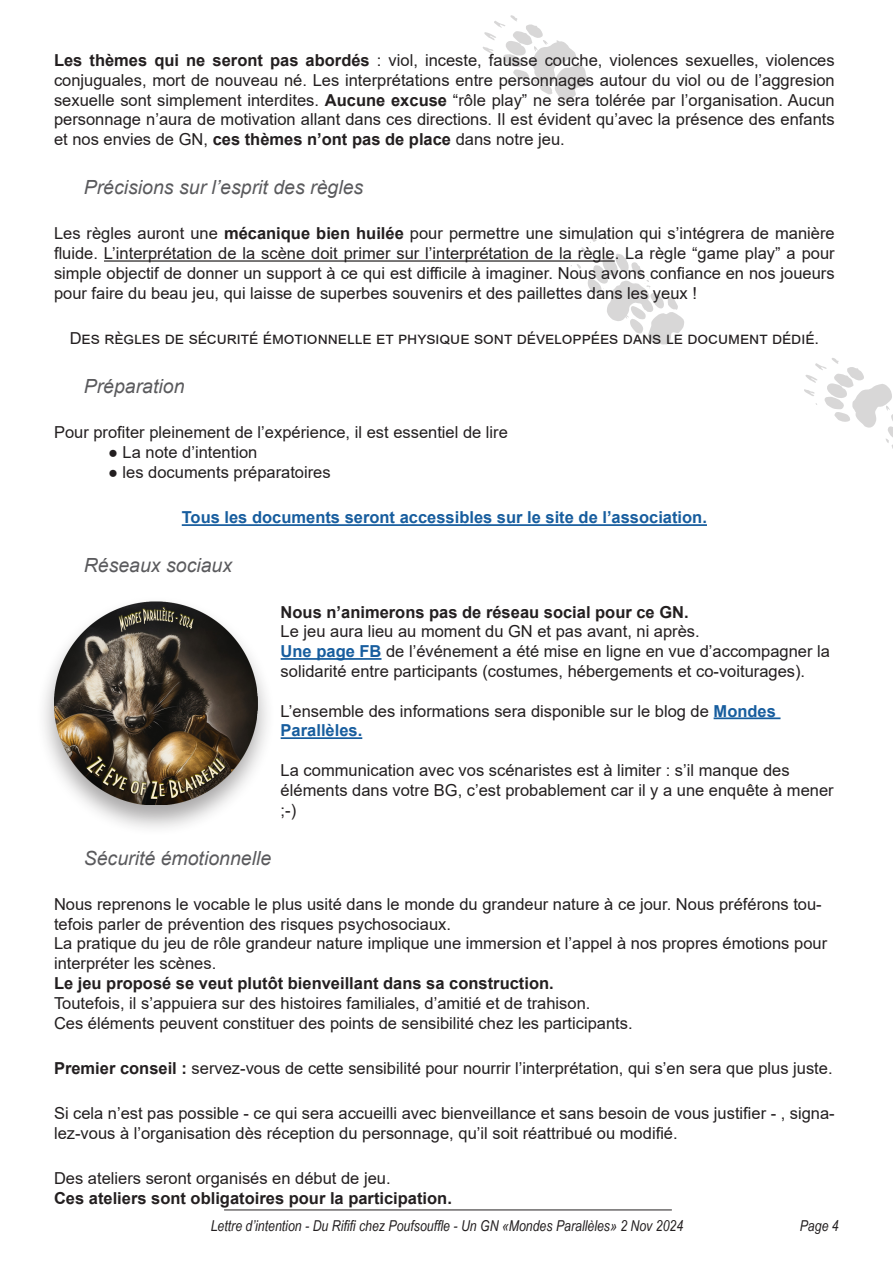
<style>
.page{position:relative;width:893px;height:1263px;background:#fff}
.page>*{position:absolute;margin:0;border:0;box-sizing:border-box;transform-origin:0 0}
.Titre_2{font:italic 19.5px "Arial";color:#5a5a5d}
.Style_de_paragraphe_1{font:16.5px/19.8px "Arial";color:#231f20}
.Style_de_paragraphe_1-2{font:700 16.5px/19.8px "Arial";color:#231f20}
.Style_de_paragraphe_1-3{font:700 16.5px "Arial";color:#175d9e}
.t1{font:italic 15px "Arial Narrow";color:#231f20}
.s1{font-weight:700}
.s2{font-weight:700;color:#175d9e}
.s3{font-weight:400}
</style>
<div class="page">
<hr style="left:224px;top:1210px;width:448px;height:1px;background:#231f20">
<hr style="left:104px;top:260px;width:511px;height:2px;background:#231f20">
<hr style="left:182px;top:524px;width:525px;height:2px;background:#175d9e">
<hr style="left:281px;top:658px;width:100px;height:2px;background:#175d9e">
<hr style="left:714px;top:717px;width:66px;height:2px;background:#175d9e">
<hr style="left:281px;top:737px;width:81px;height:2px;background:#175d9e">
<svg style="left:804px;top:358px;width:89px;height:91px"></svg>
<svg style="left:483px;top:15px;width:104px;height:86px"></svg>
<svg style="left:570px;top:234px;width:114px;height:111px"></svg>
<div style="left:35px;top:595px;width:240px;height:241px;background:#231f20;opacity:.4"></div>
<img style="left:54px;top:601px;width:204px;height:203px">
<p class="Style_de_paragraphe_1" style="left:54px;top:50px;width:782px;text-align:justify"><span class="s1">Les thèmes qui ne seront pas abordés</span> : viol, inceste, fausse couche, violences sexuelles, violences conjuguales, mort de nouveau né. Les interprétations entre personnages autour du viol ou de l’aggresion sexuelle sont simplement interdites. <span class="s1">Aucune excuse</span> “rôle play” ne sera tolérée par l’organisation. Aucun personnage n’aura de motivation allant dans ces directions. Il est évident qu’avec la présence des enfants et nos envies de GN, <span class="s1">ces thèmes n’ont pas de place</span> dans notre jeu.</p>
<p class="Titre_2" style="left:84px;top:175px;width:281px">Précisions sur l’esprit des règles</p>
<p class="Style_de_paragraphe_1" style="left:54px;top:224px;width:782px;text-align:justify">Les règles auront une <span class="s1">mécanique bien huilée</span> pour permettre une simulation qui s’intégrera de manière fluide. L’interprétation de la scène doit primer sur l’interprétation de la règle. La règle “game play” a pour simple objectif de donner un support à ce qui est difficile à imaginer. Nous avons confiance en nos joueurs pour faire du beau jeu, qui laisse de superbes souvenirs et des paillettes dans les yeux !</p>
<p class="Style_de_paragraphe_1" style="left:70px;top:328px;width:751px">Des règles de sécurité émotionnelle et physique sont développées dans le document dédié.</p>
<p class="Titre_2" style="left:84px;top:374px;width:102px">Préparation</p>
<p class="Style_de_paragraphe_1" style="left:54px;top:423px;width:455px">Pour profiter pleinement de l’expérience, il est essentiel de lire</p>
<p class="Style_de_paragraphe_1" style="left:108px;top:442px;width:151px">● La note d’intention</p>
<p class="Style_de_paragraphe_1" style="left:108px;top:462px;width:224px">● les documents préparatoires</p>
<p class="Style_de_paragraphe_1-3" style="left:182px;top:506px;width:527px">Tous les documents seront accessibles sur le site de l’association.</p>
<p class="Titre_2" style="left:84px;top:553px;width:150px">Réseaux sociaux</p>
<p class="Style_de_paragraphe_1" style="left:281px;top:602px;width:551px"><span class="s1">Nous n’animerons pas de réseau social pour ce GN.<br></span>Le jeu aura lieu au moment du GN et pas avant, ni après.<br><span class="s2">Une page FB</span> de l’événement a été mise en ligne en vue d’accompagner la solidarité entre participants (costumes, hébergements et co-voiturages).</p>
<p class="Style_de_paragraphe_1" style="left:281px;top:701px;width:497px">L’ensemble des informations sera disponible sur le blog de <span class="s2">Mondes<br>Parallèles.</span></p>
<p class="Style_de_paragraphe_1" style="left:281px;top:760px;width:555px">La communication avec vos scénaristes est à limiter : s’il manque des éléments dans votre BG, c’est probablement car il y a une enquête à mener ;-)</p>
<p class="Titre_2" style="left:84px;top:845px;width:189px">Sécurité émotionnelle</p>
<p class="Style_de_paragraphe_1" style="left:54px;top:894px;width:775px">Nous reprenons le vocable le plus usité dans le monde du grandeur nature à ce jour. Nous préférons tou&shy;tefois parler de prévention des risques psychosociaux.<br>La pratique du jeu de rôle grandeur nature implique une immersion et l’appel à nos propres émotions pour interpréter les scènes.<br><span class="s1">Le jeu proposé se veut plutôt bienveillant dans sa construction.<br></span>Toutefois, il s’appuiera sur des histoires familiales, d’amitié et de trahison.<br>Ces éléments peuvent constituer des points de sensibilité chez les participants.</p>
<p class="Style_de_paragraphe_1" style="left:54px;top:1058px;width:780px"><span class="s1">Premier conseil :</span> servez-vous de cette sensibilité pour nourrir l’interprétation, qui s’en sera que plus juste.</p>
<p class="Style_de_paragraphe_1" style="left:54px;top:1103px;width:782px">Si cela n’est pas possible - ce qui sera accueilli avec bienveillance et sans besoin de vous justifier - , signa&shy;lez-vous à l’organisation dès réception du personnage, qu’il soit réattribué ou modifié.</p>
<p class="Style_de_paragraphe_1-2" style="left:54px;top:1169px;width:399px"><span class="s3">Des ateliers seront organisés en début de jeu.<br></span>Ces ateliers sont obligatoires pour la participation.</p>
<p class="t1" style="left:211px;top:1216px;width:474px">Lettre d’intention - Du Rififi chez Poufsouffle - Un GN «Mondes Parallèles» 2 Nov 2024</p>
<p class="t1" style="left:800px;top:1216px;width:40px">Page 4</p>
</div>
